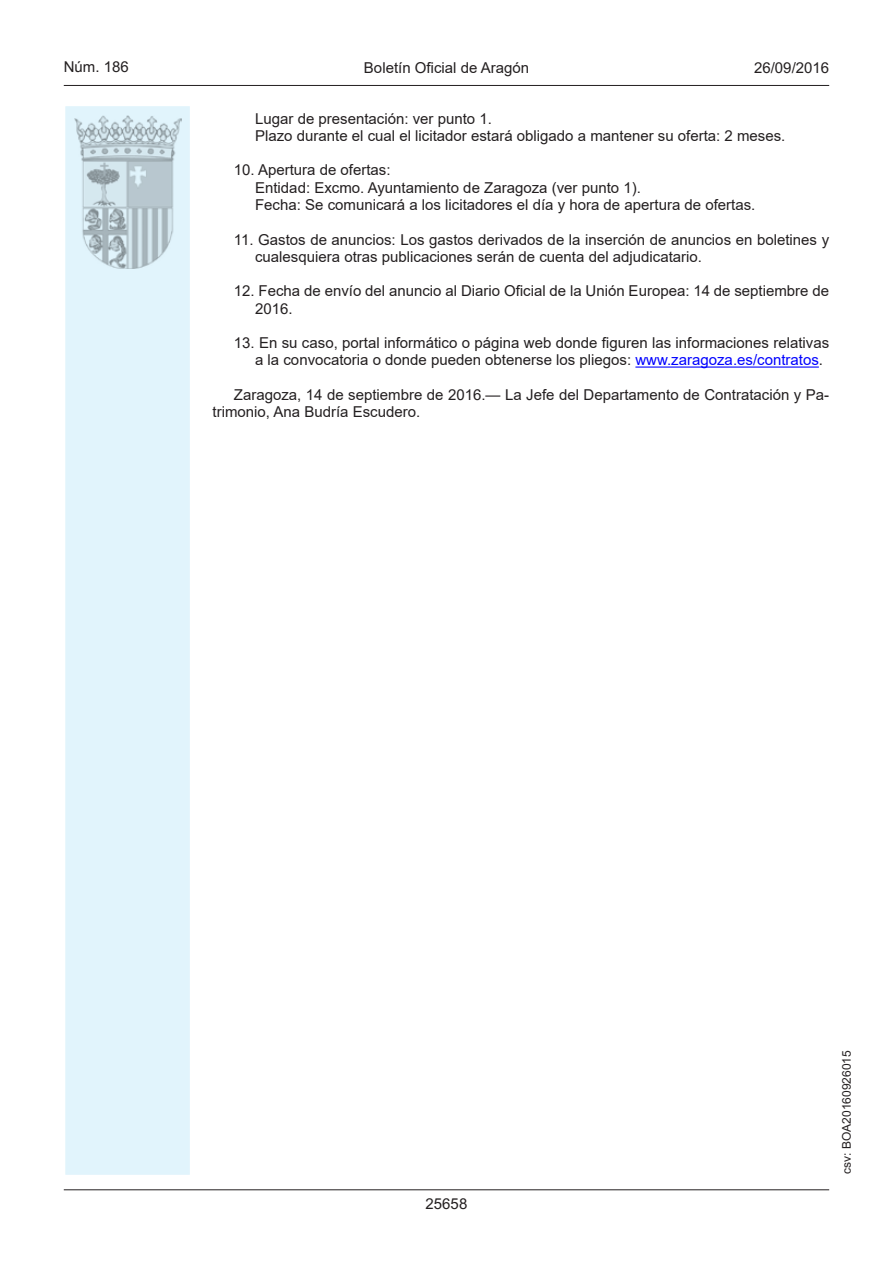
<style>
.page{position:relative;width:893px;height:1263px;background:#fff}
.page>*{position:absolute;margin:0;border:0;box-sizing:border-box;transform-origin:0 0}
.t1{font:15px/17.2px "Arial MT2";color:#231f20}
.t2{font:15px "Arial";color:#231f20}
.t3{font:12px "Arial";color:#231f20}
.s1{color:#00f}
.s2{font-family:"Arial"}
</style>
<div class="page">
<hr style="left:64px;top:85px;width:765px;height:1px;background:#231f20">
<div style="left:64px;top:105px;width:127px;height:1071px;background:#e1f4fc;border:2px solid #fff"></div>
<img style="left:75px;top:115px;width:106px;height:153px">
<hr style="left:64px;top:1189px;width:765px;height:1px;background:#231f20">
<hr style="left:635px;top:366px;width:184px;height:2px;background:#00f">
<p class="t2" style="left:64px;top:57px;width:67px">Núm. 186</p>
<p class="t1" style="left:364px;top:59px;width:167px">Boletín Oficial de Aragón</p>
<p class="t2" style="left:754px;top:57px;width:77px">26/09/2016</p>
<p class="t1" style="left:255px;top:110px;width:532px">Lugar de presentación: ver punto 1.<br>Plazo durante el cual el licitador estará obligado a mantener su oferta: 2 meses.</p>
<p class="t1" style="left:255px;top:161px;width:502px;text-indent:-21px">10. Apertura de ofertas:<br>Entidad: Excmo. Ayuntamiento de Zaragoza (ver punto 1).<br>Fecha: Se comunicará a los licitadores el día y hora de apertura de ofertas.</p>
<p class="t1" style="left:255px;top:231px;width:576px;text-indent:-21px">11. Gastos de anuncios: Los gastos derivados de la inserción de anuncios en boletines y cualesquiera otras publicaciones serán de cuenta del adjudicatario.</p>
<p class="t1" style="left:234px;top:282px;width:597px">12. Fecha de envío del anuncio al Diario Oficial de la Unión Europea: 14 de septiembre de</p>
<p class="t2" style="left:255px;top:298px;width:39px">2016.</p>
<p class="t1" style="left:255px;top:334px;width:576px;text-indent:-21px">13. En su caso, portal informático o página web donde figuren las informaciones relativas a la convocatoria o donde pueden obtenerse los pliegos: <span class="s1">www.zaragoza.es/contratos</span><span class="s2">.</span></p>
<p class="t1" style="left:213px;top:386px;width:618px;text-indent:21px">Zaragoza, 14 de septiembre de 2016.— La Jefe del Departamento de Contratación y Pa&shy;trimonio, Ana Budría Escudero.</p>
<p class="t2" style="left:426px;top:1193px;width:43px">25658</p>
<p class="t3" style="left:838px;top:1174px;width:125px;rotate:-90deg">csv: BOA20160926015</p>
</div>
